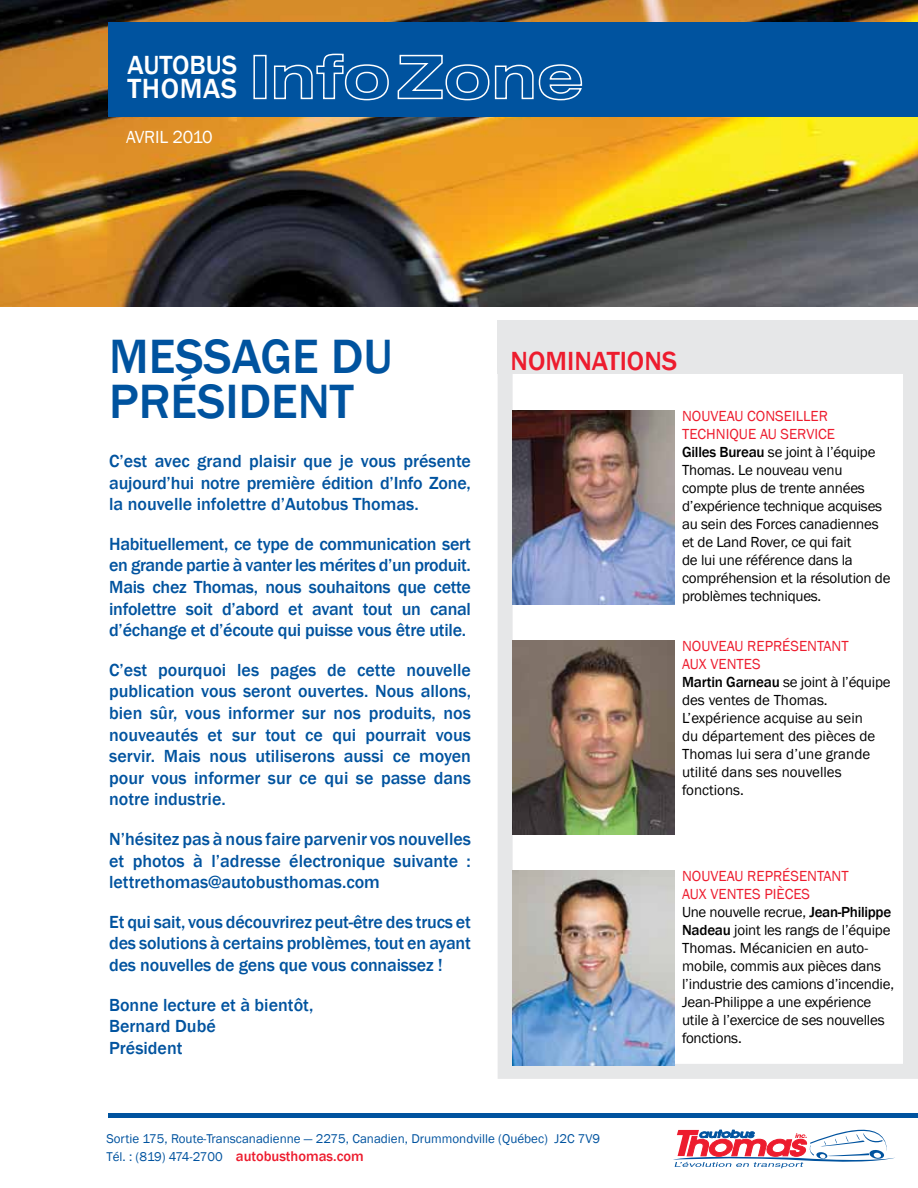
<style>
.page{position:relative;width:918px;height:1188px;background:#fff}
.page>*{position:absolute;margin:0;border:0;box-sizing:border-box;transform-origin:0 0}
.t1{font:500 49.5px/45px "Franklin Gothic";color:#00539f}
.t2{font:500 28.5px "Franklin Gothic";letter-spacing:.02em;color:#fff}
.t3{font:500 27px "Franklin Gothic";color:#ed1c2e}
.t4{font:500 27px "Franklin Gothic";color:#fff}
.t5{font:500 18px/21.6px "Franklin Gothic";letter-spacing:-.01em;color:#00539f;text-align:justify}
.t6{font:18px "Franklin Gothic";letter-spacing:-.01em;color:#fff}
.t7{font:15px/18px "Franklin Gothic";letter-spacing:-.015em;color:#000}
.t8{font:13.05px/17.4px "Franklin Gothic";color:#00539f}
.s1{color:#ed1c2e}
.s2{font-weight:500}
.s3{font-weight:500;font-size:14.55px;color:#ed1c2e}
</style>
<div class="page">
<div style="left:498px;top:320px;width:420px;height:54px;background:#e6e7e8"></div>
<div style="left:498px;top:346px;width:420px;height:733px;border:15px solid #e6e7e8"></div>
<img style="left:0;top:0;width:918px;height:307px">
<div style="left:108px;top:23px;width:810px;height:94px;background:#00539f"></div>
<hr style="left:108px;top:1113px;width:810px;height:4px;background:#00539f">
<div style="left:253px;top:55px;width:14px;height:44px;border:2px solid #fff"></div>
<svg style="left:273px;top:53px;width:116px;height:48px"></svg>
<svg style="left:397px;top:54px;width:186px;height:47px"></svg>
<svg style="left:673px;top:1117px;width:223px;height:51px"></svg>
<img style="left:512px;top:871px;width:162px;height:194px">
<img style="left:512px;top:640px;width:162px;height:195px">
<img style="left:512px;top:410px;width:162px;height:195px">
<h3 class="t4" style="left:128px;top:48px;width:111px">autobus</h3>
<h2 class="t2" style="left:128px;top:71px;width:111px">thomas</h2>
<p class="t6" style="left:126px;top:125px;width:88px">AVRIL 2010</p>
<h1 class="t1" style="left:109px;top:335px;width:285px">Message du<br>Président</h1>
<p class="t5" style="left:109px;top:450px;width:363px">C’est avec grand plaisir que je vous présente aujourd’hui notre première édition d’Info Zone, la nouvelle infolettre d’Autobus Thomas.</p>
<p class="t5" style="left:109px;top:533px;width:363px">Habituellement, ce type de communication sert en grande partie à vanter les mérites d’un produit.<br>Mais chez Thomas, nous souhaitons que cette infolettre soit d’abord et avant tout un canal d’échange et d’écoute qui puisse vous être utile.</p>
<p class="t5" style="left:109px;top:659px;width:363px">C’est pourquoi les pages de cette nouvelle publication vous seront ouvertes. Nous allons, bien sûr, vous informer sur nos produits, nos nouveautés et sur tout ce qui pourrait vous servir. Mais nous utiliserons aussi ce moyen pour vous informer sur ce qui se passe dans notre industrie.</p>
<p class="t5" style="left:109px;top:828px;width:363px">N’hésitez pas à nous faire parvenir vos nouvelles et photos à l’adresse électronique suivante : lettrethomas@autobusthomas.com</p>
<p class="t5" style="left:109px;top:911px;width:363px">Et qui sait, vous découvrirez peut-être des trucs et des solutions à certains problèmes, tout en ayant des nouvelles de gens que vous connaissez !</p>
<p class="t5" style="left:109px;top:994px;width:206px;text-align:left">Bonne lecture et à bientôt,<br>Bernard Dubé<br>Président</p>
<h3 class="t3" style="left:511px;top:344px;width:16px">NOMINATIONS</h3>
<p class="t7" style="left:682px;top:407px;width:210px"><span class="s1">Nouveau conseiller technique au service<br></span><span class="s2">Gilles Bureau</span> se joint à l’équipe<br>Thomas. Le nouveau venu compte plus de trente années d’expérience technique acquises au sein des Forces canadiennes et de Land Rover, ce qui fait<br>de lui une référence dans la compréhension et la résolution de problèmes techniques.</p>
<p class="t7" style="left:682px;top:637px;width:210px"><span class="s1">Nouveau r epr ésentant<br>aux ventes<br></span><span class="s2">Martin Garneau</span> se joint à l’équipe des ventes de Thomas.<br>L’expérience acquise au sein<br>du département des pièces de<br>Thomas lui sera d’une grande utilité dans ses nouvelles fonctions.</p>
<p class="t7" style="left:682px;top:867px;width:213px"><span class="s1">Nouveau r epr ésentant<br>aux ventes pi èces<br></span>Une nouvelle recrue, <span class="s2">Jean-Philippe<br>Nadeau</span> joint les rangs de l’équipe<br>Thomas. Mécanicien en auto&shy;mobile, commis aux pièces dans l’industrie des camions d’incendie,<br>Jean-Philippe a une expérience utile à l’exercice de ses nouvelles fonctions.</p>
<p class="t8" style="left:106px;top:1131px;width:495px">sortie 175, Route-transcanadienne — 2275, canadien, Drummondville (québec) J2c 7V9 tél. : (819) 474-2700 <span class="s3">autobusthomas.com</span></p>
</div>
